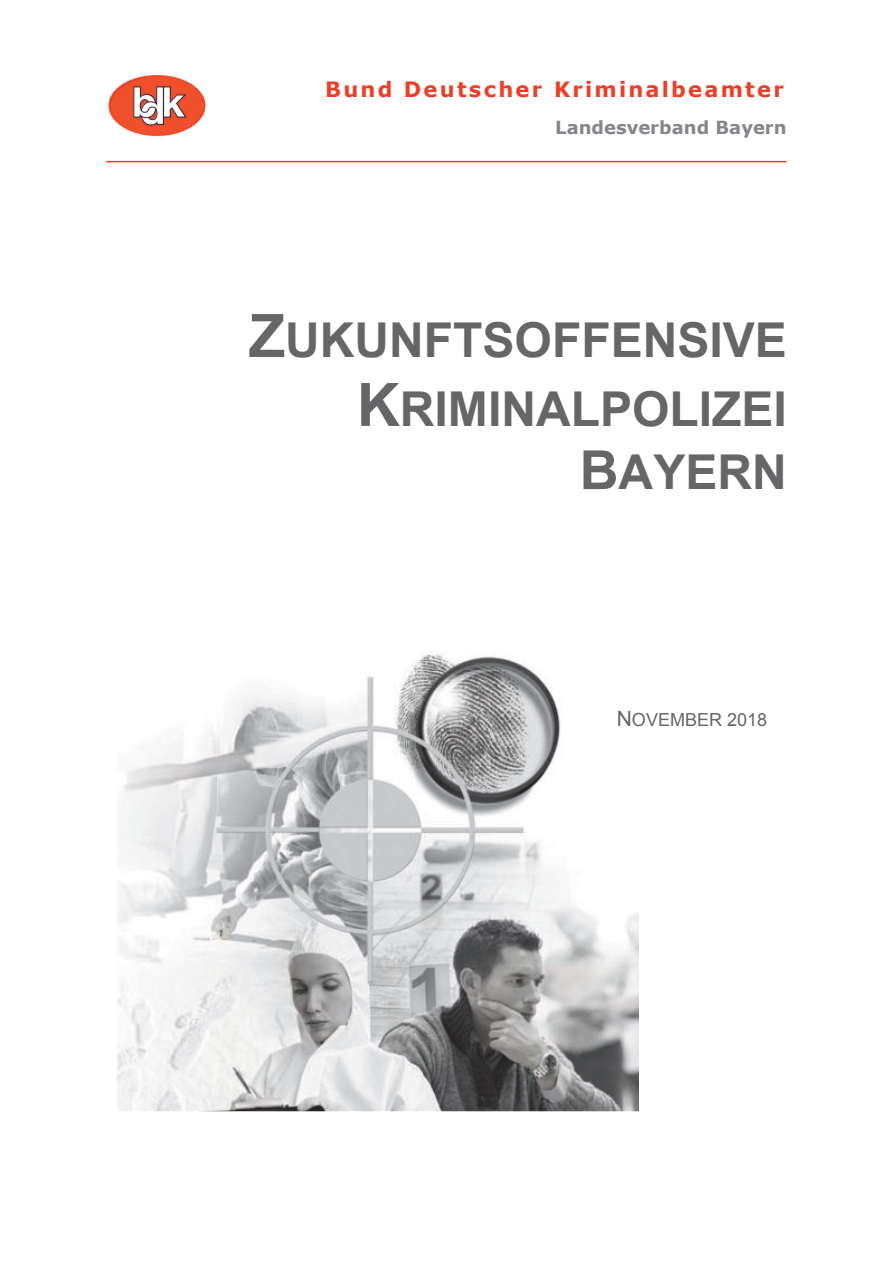
<style>
.page{position:relative;width:893px;height:1263px;background:#fff}
.page>*{position:absolute;margin:0;border:0;box-sizing:border-box;transform-origin:0 0}
.t1{font:700 48px/69px "Arial";color:#666669;text-align:right}
.t2{font:700 21px "Verdana";letter-spacing:.11em;color:#ef3d26}
.t3{font:700 18px "Verdana";color:#848689}
.t4{font:18px "Arial";letter-spacing:.005em;color:#666669}
.s1{font-size:60px}
.s2{font-size:54px}
.s3{font-size:21px}
</style>
<div class="page">
<hr style="left:106px;top:161px;width:681px;height:1px;background:#ef3d26">
<img style="left:106px;top:75px;width:100px;height:63px">
<img style="left:117px;top:651px;width:522px;height:460px">
<div style="left:571px;top:701px;width:211px;height:81px;background:#fff"></div>
<p class="t2" style="left:325px;top:76px;width:460px">Bund Deutscher Kriminalbeamter</p>
<p class="t3" style="left:555px;top:116px;width:233px">Landesverband Bayern</p>
<p class="t1" style="left:249px;top:306px;width:540px"><span class="s1">Z</span>UKUNFTSOFFENSIVE<br><span class="s1">K</span>RIMINALPOLIZEI</p>
<p class="t1" style="left:580px;top:438px;width:209px"><span class="s2">B</span>AYERN</p>
<p class="t4" style="left:617px;top:710px;width:152px"><span class="s3">N</span>OVEMBER 2018</p>
</div>
